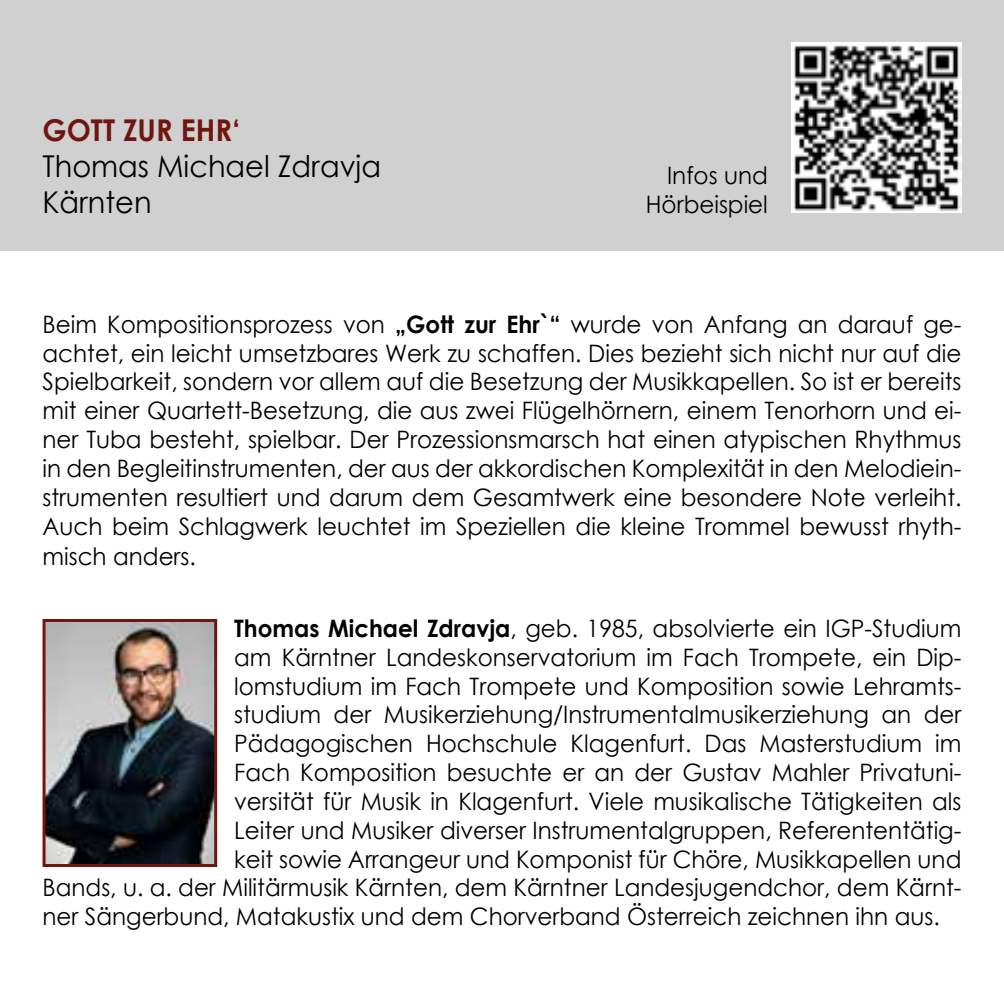
<style>
.page{position:relative;width:1004px;height:1004px;background:#fff}
.page>*{position:absolute;margin:0;border:0;box-sizing:border-box;transform-origin:0 0}
.t1{font:30px/36px "Century Gothic";color:#000;scale:.96 1}
.t2{font:700 30px "Century Gothic";color:#70160e;scale:.96 1}
.t3{font:24px/29.1px "Century Gothic";color:#000;text-align:right;scale:.96 1}
.s1{font-weight:700}
</style>
<div class="page">
<div style="left:0;top:0;width:1003px;height:251px;background:#d0d0d0"></div>
<img style="left:47px;top:623px;width:166px;height:240px">
<div style="left:43px;top:619px;width:174px;height:248px;border:3px solid #70160e"></div>
<img style="left:791px;top:43px;width:170px;height:170px">
<p class="t2" style="left:43px;top:107px;width:207px">GOTT ZUR EHR‘</p>
<p class="t1" style="left:43px;top:147px;width:354px">Thomas Michael Zdravja<br>Kärnten</p>
<p class="t3" style="left:646px;top:160px;width:129px">Infos und<br>Hörbeispiel</p>
<p class="t3" style="left:43px;top:309px;width:958px;text-align:justify">Beim Kompositionsprozess von <span class="s1">„Gott zur Ehr`“</span> wurde von Anfang an darauf ge&shy;achtet, ein leicht umsetzbares Werk zu schaffen. Dies bezieht sich nicht nur auf die Spielbarkeit, sondern vor allem auf die Besetzung der Musikkapellen. So ist er bereits mit einer Quartett-Besetzung, die aus zwei Flügelhörnern, einem Tenorhorn und ei&shy;ner Tuba besteht, spielbar. Der Prozessionsmarsch hat einen atypischen Rhythmus in den Begleitinstrumenten, der aus der akkordischen Komplexität in den Melodiein&shy;strumenten resultiert und darum dem Gesamtwerk eine besondere Note verleiht.<br>Auch beim Schlagwerk leuchtet im Speziellen die kleine Trommel bewusst rhyth&shy;misch anders.</p>
<p class="t3" style="left:234px;top:613px;width:759px"><span class="s1">Thomas Michael Zdravja</span>, geb. 1985, absolvierte ein IGP-Studium</p>
<p class="t3" style="left:234px;top:642px;width:759px">am Kärntner Landeskonservatorium im Fach Trompete, ein Dip-</p>
<p class="t3" style="left:234px;top:671px;width:759px">lomstudium im Fach Trompete und Komposition sowie Lehramts-</p>
<p class="t3" style="left:234px;top:699px;width:759px">studium der Musikerziehung/Instrumentalmusikerziehung an der</p>
<p class="t3" style="left:234px;top:728px;width:759px">Pädagogischen Hochschule Klagenfurt. Das Masterstudium im</p>
<p class="t3" style="left:234px;top:757px;width:759px">Fach Komposition besuchte er an der Gustav Mahler Privatuni-</p>
<p class="t3" style="left:234px;top:786px;width:759px">versität für Musik in Klagenfurt. Viele musikalische Tätigkeiten als</p>
<p class="t3" style="left:234px;top:815px;width:759px">Leiter und Musiker diverser Instrumentalgruppen, Referententätig-</p>
<p class="t3" style="left:234px;top:843px;width:759px">keit sowie Arrangeur und Komponist für Chöre, Musikkapellen und</p>
<p class="t3" style="left:43px;top:872px;width:958px">Bands, u. a. der Militärmusik Kärnten, dem Kärntner Landesjugendchor, dem Kärnt-</p>
<p class="t3" style="left:43px;top:901px;width:936px">ner Sängerbund, Matakustix und dem Chorverband Österreich zeichnen ihn aus.</p>
</div>
